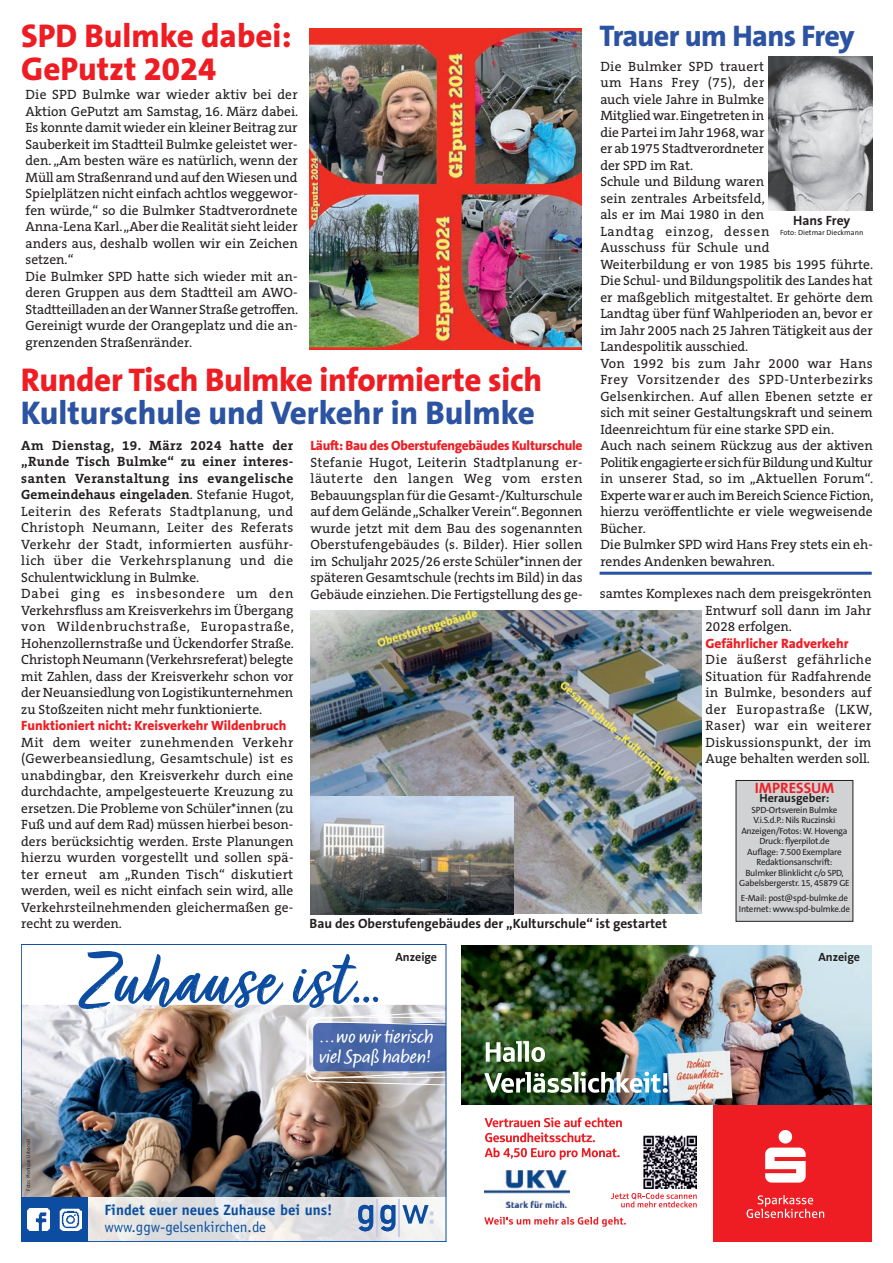
<style>
.page{position:relative;width:893px;height:1263px;background:#fff}
.page>*{position:absolute;margin:0;border:0;box-sizing:border-box;transform-origin:0 0}
.t1{font:800 33px/33px "The Sans B W8";letter-spacing:-.01em;color:#ee1d23}
.t2{font:800 33px "The Sans B W8";color:#2c53a2}
.t3{font:800 30px "The Sans B W8";letter-spacing:-.02em;color:#2c53a2}
.t4{font:600 19.2px/20.4px "Calliope MVB";color:#fff;scale:.9 1}
.t5{font:700 15px "The Sans B W7";color:#ee2027}
.t6{font:700 14.85px "Officina Sans Std";color:#0a4f9d}
.t7{font:14.85px "Officina Sans Std";color:#0a4f9d}
.t8{font:13.5px/16.5px "The Serif B W5 Plain";color:#231f20;text-align:justify}
.t9{font:700 13.5px/16.5px "The Serif B W7";letter-spacing:.01em;color:#231f20;text-align:justify}
.t10{font:800 13.5px "The Sans B W8";letter-spacing:-.005em;color:#ee1d23}
.t11{font:700 13.5px "The Sans B W7";color:#231f20}
.t12{font:700 12px "The Sans B W7";color:#231f20}
.t13{font:9px/10.5px "The Sans B W5 Plain";letter-spacing:-.025em;color:#231f20;text-align:center}
.t14{font:7.5px "The Sans B W5 Plain";color:#231f20}
.t15{font:5.55px "Officina Sans Std";color:#231f20}
.s1{font-family:"The Serif B W5 Plain";font-weight:400}
</style>
<div class="page">
<img style="left:310px;top:611px;width:391px;height:302px">
<img style="left:23px;top:1005px;width:421px;height:235px">
<div style="left:21px;top:1197px;width:67px;height:45px;background:#0d4da1"></div>
<img style="left:27px;top:1208px;width:22px;height:22px">
<img style="left:59px;top:1208px;width:23px;height:22px">
<img style="left:79px;top:951px;width:365px;height:135px">
<div style="left:21px;top:944px;width:425px;height:298px;border:1px solid #0d4da1"></div>
<hr style="left:399px;top:1199px;width:1px;height:38px;background:#c7cbe6">
<hr style="left:376px;top:1199px;width:1px;height:38px;background:#c7cbe6">
<svg style="left:402px;top:1205px;width:31px;height:18px"></svg>
<svg style="left:358px;top:1205px;width:15px;height:26px"></svg>
<svg style="left:381px;top:1205px;width:14px;height:26px"></svg>
<img style="left:461px;top:946px;width:411px;height:159px">
<svg style="left:486px;top:1041px;width:59px;height:21px"></svg>
<img style="left:484px;top:1072px;width:184px;height:21px">
<div style="left:713px;top:1105px;width:159px;height:136px;background:#ee1d23"></div>
<svg style="left:765px;top:1130px;width:41px;height:52px"></svg>
<svg style="left:747px;top:1195px;width:77px;height:23px"></svg>
<svg style="left:484px;top:1217px;width:142px;height:10px"></svg>
<svg style="left:485px;top:1117px;width:137px;height:43px"></svg>
<img style="left:485px;top:1170px;width:85px;height:37px">
<svg style="left:611px;top:1193px;width:86px;height:14px"></svg>
<img style="left:644px;top:1136px;width:52px;height:52px">
<img style="left:768px;top:57px;width:105px;height:153px">
<img style="left:310px;top:28px;width:272px;height:321px">
<hr style="left:600px;top:572px;width:272px;height:3px;background:#2651a2">
<div style="left:736px;top:780px;width:117px;height:141px;background:#d1d2d4"></div>
<div style="left:736px;top:780px;width:117px;height:142px;border:1px solid #231f20"></div>
<img style="left:311px;top:797px;width:202px;height:117px">
<h1 class="t1" style="left:21px;top:19px;width:272px">SPD Bulmke dabei:<br>GePutzt 2024</h1>
<h2 class="t3" style="left:600px;top:17px;width:257px">Trauer um Hans Frey</h2>
<p class="t8" style="left:600px;top:58px;width:275px;text-align:left">Die Bulmker SPD trauert<br>um Hans Frey (75), der<br>auch viele Jahre in Bulmke<br>Mitglied war. Eingetreten in<br>die Partei im Jahr 1968, war<br>er ab 1975 Stadtverordneter<br>der SPD im Rat.<br>Schule und Bildung waren<br>sein zentrales Arbeitsfeld,<br>als er im Mai 1980 in den<br>Landtag einzog, dessen<br>Ausschuss für Schule und<br>Weiterbildung er von 1985 bis 1995 führte.<br>Die Schul- und Bildungspolitik des Landes hat er maßgeblich mitgestaltet. Er gehörte dem Landtag über fünf Wahlperioden an, bevor er im Jahr 2005 nach 25 Jahren Tätigkeit aus der Landespolitik ausschied.<br>Von 1992 bis zum Jahr 2000 war Hans Frey Vorsitzender des SPD-Unterbezirks Gelsenkirchen. Auf allen Ebenen setzte er sich mit seiner Gestaltungskraft und seinem Ideenreichtum für eine starke SPD ein.<br>Auch nach seinem Rückzug aus der aktiven Politik engagierte er sich für Bildung und Kultur in unserer Stad, so im „Aktuellen Forum“.<br>Experte war er auch im Bereich Science Fiction, hierzu veröffentlichte er viele wegweisende Bücher.<br>Die Bulmker SPD wird Hans Frey stets ein eh&shy;rendes Andenken bewahren.</p>
<p class="t8" style="left:26px;top:86px;width:274px;text-align:left">Die SPD Bulmke war wieder aktiv bei der Aktion GePutzt am Samstag, 16. März dabei.<br>Es konnte damit wieder ein kleiner Beitrag zur Sauberkeit im Stadtteil Bulmke geleistet wer&shy;den. „Am besten wäre es natürlich, wenn der Müll am Straßenrand und auf den Wiesen und Spielplätzen nicht einfach achtlos weggewor&shy;fen würde,“ so die Bulmker Stadtverordnete Anna-Lena Karl. „Aber die Realität sieht leider anders aus, deshalb wollen wir ein Zeichen setzen.“<br>Die Bulmker SPD hatte sich wieder mit an&shy;deren Gruppen aus dem Stadtteil am AWO-Stadtteilladen an der Wanner Straße getroffen.<br>Gereinigt wurde der Orangeplatz und die an&shy;grenzenden Straßenränder.</p>
<p class="t11" style="left:793px;top:211px;width:59px">Hans Frey</p>
<p class="t14" style="left:780px;top:228px;width:85px">Foto: Dietmar Dieckmann</p>
<h1 class="t1" style="left:21px;top:364px;width:523px">Runder Tisch Bulmke informierte sich</h1>
<h1 class="t2" style="left:21px;top:392px;width:516px">Kulturschule und Verkehr in Bulmke</h1>
<p class="t9" style="left:21px;top:437px;width:274px">Am Dienstag, 19. März 2024 hatte der „Runde Tisch Bulmke“ zu einer interes&shy;santen Veranstaltung ins evangelische Gemeindehaus eingeladen<span class="s1">. Stefanie Hugot,</span></p>
<p class="t8" style="left:21px;top:503px;width:274px;text-align:left">Leiterin des Referats Stadtplanung, und Christoph Neumann, Leiter des Referats Verkehr der Stadt, informierten ausführ&shy;lich über die Verkehrsplanung und die Schulentwicklung in Bulmke.<br>Dabei ging es insbesondere um den Verkehrsfluss am Kreisverkehrs im Übergang von Wildenbruchstraße, Europastraße, Hohenzollernstraße und Ückendorfer Straße.<br>Christoph Neumann (Verkehrsreferat) belegte mit Zahlen, dass der Kreisverkehr schon vor der Neuansiedlung von Logistikunternehmen zu Stoßzeiten nicht mehr funktionierte.</p>
<p class="t10" style="left:21px;top:717px;width:267px">Funktioniert nicht: Kreisverkehr Wildenbruch</p>
<p class="t8" style="left:21px;top:734px;width:274px">Mit dem weiter zunehmenden Verkehr (Gewerbeansiedlung, Gesamtschule) ist es unabdingbar, den Kreisverkehr durch eine durchdachte, ampelgesteuerte Kreuzung zu ersetzen. Die Probleme von Schüler*innen (zu Fuß und auf dem Rad) müssen hierbei beson&shy;ders berücksichtig werden. Erste Planungen hierzu wurden vorgestellt und sollen spä&shy;ter erneut am „Runden Tisch“ diskutiert werden, weil es nicht einfach sein wird, alle Verkehrsteilnehmenden gleichermaßen ge&shy;recht zu werden.</p>
<p class="t10" style="left:310px;top:437px;width:274px">Läuft: Bau des Oberstufengebäudes Kulturschule</p>
<p class="t8" style="left:310px;top:454px;width:274px">Stefanie Hugot, Leiterin Stadtplanung er&shy;läuterte den langen Weg vom ersten Bebauungsplan für die Gesamt-/Kulturschule auf dem Gelände „Schalker Verein“. Begonnen wurde jetzt mit dem Bau des sogenannten Oberstufengebäudes (s. Bilder). Hier sollen im Schuljahr 2025/26 erste Schüler*innen der späteren Gesamtschule (rechts im Bild) in das Gebäude einziehen. Die Fertigstellung des ge-</p>
<p class="t8" style="left:706px;top:586px;width:167px;text-indent:-106px">samtes Komplexes nach dem preisgekrönten Entwurf soll dann im Jahr 2028 erfolgen.</p>
<p class="t10" style="left:706px;top:635px;width:144px">Gefährlicher Radverkehr</p>
<p class="t8" style="left:706px;top:652px;width:168px">Die äußerst gefährliche Situation für Radfahrende in Bulmke, besonders auf der Europastraße (LKW, Raser) war ein weiterer Diskussionspunkt, der im Auge behalten werden soll.</p>
<p class="t5" style="left:755px;top:779px;width:81px">IMPRESSUM</p>
<p class="t12" style="left:759px;top:790px;width:71px">Herausgeber:</p>
<p class="t13" style="left:739px;top:804px;width:112px">SPD-Ortsverein Bulmke<br>V.i.S.d.P.: Nils Ruczinski<br>Anzeigen/Fotos: W. Hovenga<br>Druck: flyerpilot.de<br>Auflage: 7.500 Exemplare<br>Redaktionsanschrift:<br>Bulmker Blinklicht c/o SPD,<br>Gabelsbergerstr. 15, 45879 GE</p>
<p class="t13" style="left:739px;top:893px;width:113px;text-align:left">E-Mail: post@spd-bulmke.de<br>Internet: www.spd-bulmke.de</p>
<p class="t11" style="left:310px;top:915px;width:359px">Bau des Oberstufengebäudes der „Kulturschule“ ist gestartet</p>
<p class="t12" style="left:395px;top:949px;width:43px">Anzeige</p>
<p class="t12" style="left:818px;top:949px;width:43px">Anzeige</p>
<p class="t15" style="left:25px;top:1191px;width:54px;rotate:-90deg">Foto: Monique Urbanski</p>
<h3 class="t4" style="left:319px;top:1027px;width:131px">…wo wir tierisch viel Spaß haben!</h3>
<p class="t6" style="left:104px;top:1200px;width:230px">Findet euer neues Zuhause bei uns!</p>
<p class="t7" style="left:104px;top:1218px;width:163px">www.ggw-gelsenkirchen.de</p>
</div>
